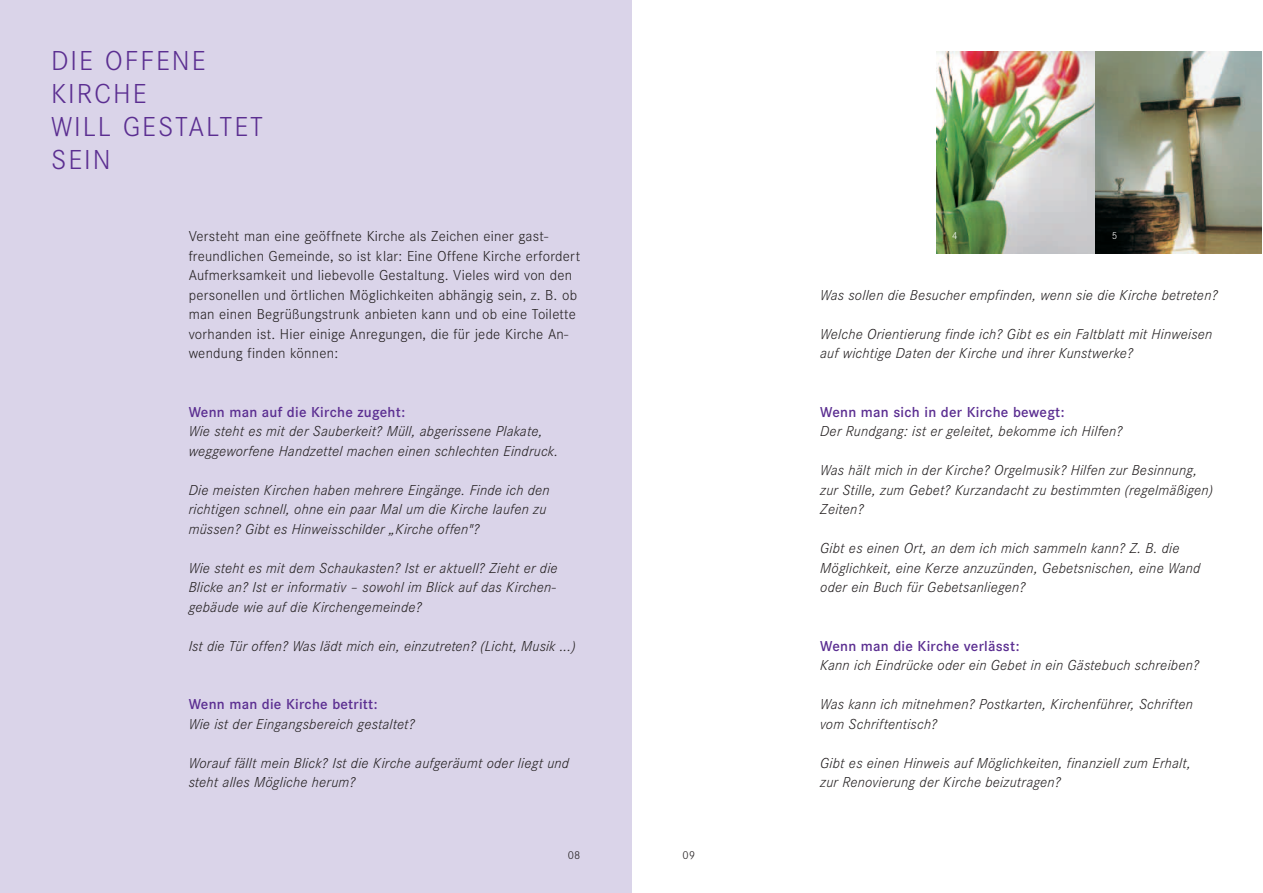
<style>
.page{position:relative;width:1263px;height:893px;background:#fff}
.page>*{position:absolute;margin:0;border:0;box-sizing:border-box;transform-origin:0 0}
.t1{font:300 28.5px/33px "Corporate S";letter-spacing:.07em;color:#5b2e91}
.t2{font:italic 300 15px/19.5px "Corporate S";letter-spacing:.015em;color:#231f20}
.t3{font:300 15px/19.5px "Corporate S";letter-spacing:.015em;color:#231f20}
.t4{font:600 15px "Corporate S";letter-spacing:.015em;color:#5b2e91}
.t5{font:300 12px "Corporate S";color:#231f20}
.t6{font:300 10.5px "Corporate S";color:#fff}
</style>
<div class="page">
<div style="left:0;top:0;width:631px;height:893px;background:#dad4e9"></div>
<img style="left:936px;top:51px;width:159px;height:203px">
<img style="left:1095px;top:51px;width:167px;height:203px">
<h1 class="t1" style="left:51px;top:47px;width:214px">DIE OFFENE<br>KIRCHE<br>WILL GESTALTET<br>SEIN</h1>
<p class="t3" style="left:189px;top:228px;width:393px">Versteht man eine geöffnete Kirche als Zeichen einer gast&shy;freundlichen Gemeinde, so ist klar: Eine Offene Kirche erfordert Aufmerksamkeit und liebevolle Gestaltung. Vieles wird von den personellen und örtlichen Möglichkeiten abhängig sein, z. B. ob man einen Begrüßungstrunk anbieten kann und ob eine Toilette vorhanden ist. Hier einige Anregungen, die für jede Kirche An&shy;wendung finden können:</p>
<p class="t4" style="left:189px;top:406px;width:218px">Wenn man auf die Kirche zugeht:</p>
<p class="t2" style="left:189px;top:423px;width:371px">Wie steht es mit der Sauberkeit? Müll, abgerissene Plakate, weggeworfene Handzettel machen einen schlechten Eindruck.</p>
<p class="t2" style="left:189px;top:481px;width:362px">Die meisten Kirchen haben mehrere Eingänge. Finde ich den richtigen schnell, ohne ein paar Mal um die Kirche laufen zu müssen? Gibt es Hinweisschilder „Kirche offen"?</p>
<p class="t2" style="left:189px;top:559px;width:371px">Wie steht es mit dem Schaukasten? Ist er aktuell? Zieht er die<br>Blicke an? Ist er informativ – sowohl im Blick auf das Kirchen&shy;gebäude wie auf die Kirchengemeinde?</p>
<p class="t2" style="left:189px;top:637px;width:388px">Ist die Tür offen? Was lädt mich ein, einzutreten? (Licht, Musik ...)</p>
<p class="t4" style="left:189px;top:698px;width:190px">Wenn man die Kirche betritt:</p>
<p class="t2" style="left:189px;top:715px;width:228px">Wie ist der Eingangsbereich gestaltet?</p>
<p class="t2" style="left:189px;top:754px;width:382px">Worauf fällt mein Blick? Ist die Kirche aufgeräumt oder liegt und steht alles Mögliche herum?</p>
<p class="t5" style="left:568px;top:850px;width:14px">08</p>
<p class="t5" style="left:682px;top:850px;width:14px">09</p>
<p class="t6" style="left:952px;top:232px;width:7px">4</p>
<p class="t6" style="left:1112px;top:232px;width:7px">5</p>
<p class="t2" style="left:820px;top:286px;width:399px">Was sollen die Besucher empfinden, wenn sie die Kirche betreten?</p>
<p class="t2" style="left:820px;top:325px;width:394px">Welche Orientierung finde ich? Gibt es ein Faltblatt mit Hinweisen auf wichtige Daten der Kirche und ihrer Kunstwerke?</p>
<p class="t4" style="left:820px;top:406px;width:246px">Wenn man sich in der Kirche bewegt:</p>
<p class="t2" style="left:820px;top:423px;width:304px">Der Rundgang: ist er geleitet, bekomme ich Hilfen?</p>
<p class="t2" style="left:820px;top:462px;width:394px">Was hält mich in der Kirche? Orgelmusik? Hilfen zur Besinnung, zur Stille, zum Gebet? Kurzandacht zu bestimmten (regelmäßigen)<br>Zeiten?</p>
<p class="t2" style="left:820px;top:540px;width:382px">Gibt es einen Ort, an dem ich mich sammeln kann? Z. B. die<br>Möglichkeit, eine Kerze anzuzünden, Gebetsnischen, eine Wand oder ein Buch für Gebetsanliegen?</p>
<p class="t4" style="left:820px;top:640px;width:201px">Wenn man die Kirche verlässt:</p>
<p class="t2" style="left:820px;top:657px;width:381px">Kann ich Eindrücke oder ein Gebet in ein Gästebuch schreiben?</p>
<p class="t2" style="left:820px;top:696px;width:374px">Was kann ich mitnehmen? Postkarten, Kirchenführer, Schriften vom Schriftentisch?</p>
<p class="t2" style="left:820px;top:754px;width:372px">Gibt es einen Hinweis auf Möglichkeiten, finanziell zum Erhalt, zur Renovierung der Kirche beizutragen?</p>
</div>
